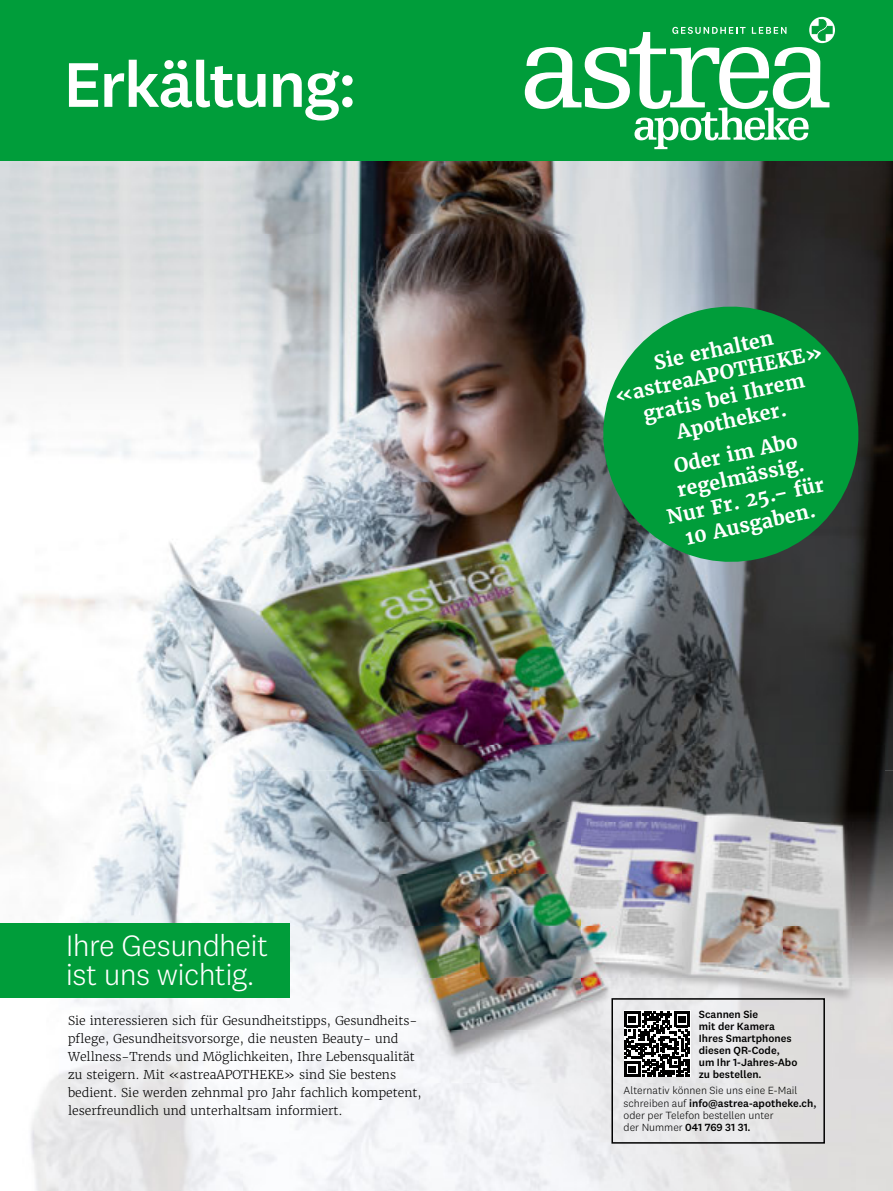
<style>
.page{position:relative;width:893px;height:1191px;background:#fff}
.page>*{position:absolute;margin:0;border:0;box-sizing:border-box;transform-origin:0 0}
.t1{font:500 65.25px "National 2";letter-spacing:-.03em;color:#fff}
.t2{font:300 30.6px/29.5px "National 2";letter-spacing:-.02em;color:#fff}
.t3{font:700 19.5px/24px "Merriweather";color:#fff;text-align:center}
.t4{font:300 12.15px/18px "Merriweather";color:#000}
.t5{font:300 10.8px/12.3px "National 2";color:#000}
.t6{font:500 10.8px/12px "National 2";color:#000}
.s1{font-weight:500}
</style>
<div class="page">
<img style="left:0;top:161px;width:893px;height:610px">
<img style="left:0;top:771px;width:395px;height:420px">
<img style="left:855px;top:771px;width:38px;height:420px">
<img style="left:395px;top:1082px;width:460px;height:109px">
<div style="left:0;top:0;width:893px;height:161px;background:#009d3a"></div>
<div style="left:0;top:923px;width:289px;height:74px;background:#009d3a"></div>
<img style="left:379px;top:746px;width:505px;height:336px">
<svg style="left:809px;top:17px;width:26px;height:26px"></svg>
<svg style="left:525px;top:19px;width:308px;height:130px"></svg>
<div style="left:611px;top:998px;width:214px;height:145px;border:2px solid #000"></div>
<svg style="left:624px;top:1011px;width:66px;height:66px"></svg>
<svg style="left:591px;top:295px;width:279px;height:278px;background:#248c4c"></svg>
<h1 class="t1" style="left:64px;top:45px;width:294px">Erkältung:</h1>
<h3 class="t3" style="left:607px;top:360px;width:214px;rotate:-12deg">Sie erhalten «astreaAPOTHEKE» gratis bei Ihrem<br>Apotheker.</h3>
<h3 class="t3" style="left:655px;top:458px;width:161px;rotate:-12deg">Oder im Abo regelmässig.<br>Nur Fr. 25.– für<br>10 Ausgaben.</h3>
<h2 class="t2" style="left:66px;top:930px;width:204px">Ihre Gesundheit ist uns wichtig.</h2>
<p class="t4" style="left:68px;top:1011px;width:355px">Sie interessieren sich für Gesundheitstipps, Gesundheits&shy;pflege, Gesundheitsvorsorge, die neusten Beauty- und Wellness-Trends und Möglichkeiten, Ihre Lebensqualität zu steigern. Mit «astreaAPOTHEKE» sind Sie bestens bedient. Sie werden zehnmal pro Jahr fachlich kompetent, leserfreundlich und unterhaltsam informiert.</p>
<p class="t6" style="left:699px;top:1007px;width:100px">Scannen Sie<br>mit der Kamera<br>Ihres Smartphones diesen QR-Code, um Ihr 1-Jahres-Abo zu bestellen.</p>
<p class="t5" style="left:624px;top:1084px;width:194px">Alternativ können Sie uns eine E-Mail schreiben auf <span class="s1">info@astrea-apotheke.ch, </span>oder per Telefon bestellen unter<br>der Nummer <span class="s1">041 769 31 31.</span></p>
</div>
